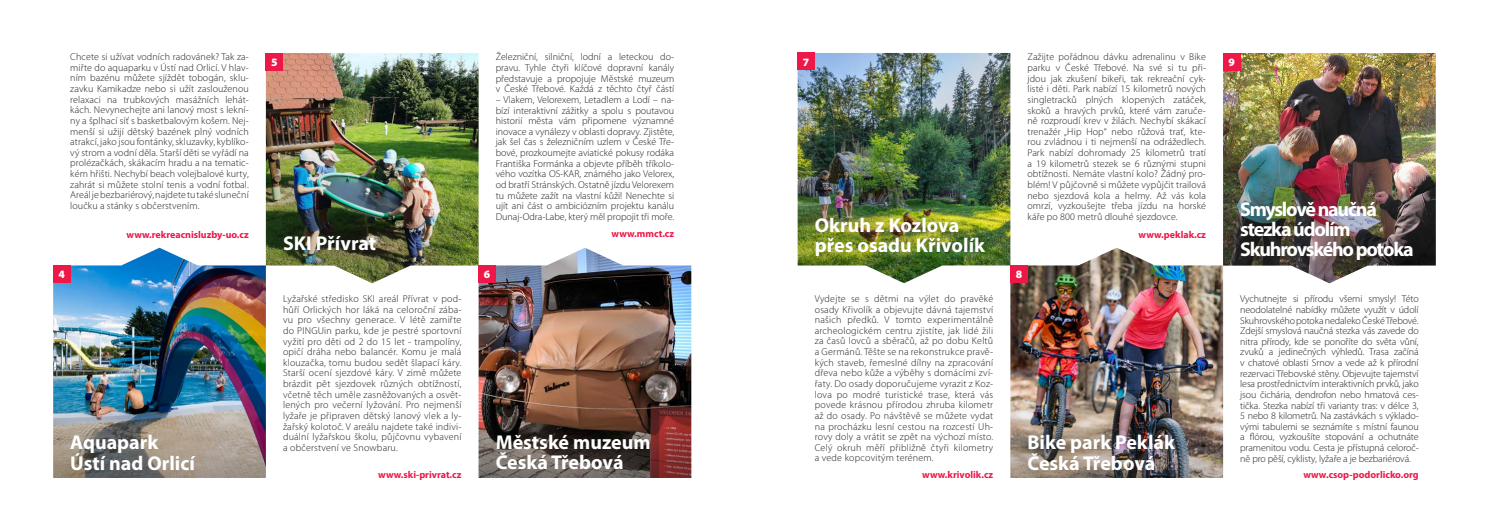
<style>
.page{position:relative;width:1489px;height:532px;background:#fff}
.page>*{position:absolute;margin:0;border:0;box-sizing:border-box;transform-origin:0 0}
.t1{font:700 20px/20px "Myriad Pro";letter-spacing:-.005em;color:#fff}
.t2{font:700 20px/20px "Myriad Pro";letter-spacing:-.06em;color:#fff}
.t3{font:900 11.25px "Myriad Pro";color:#fff}
.t4{font:300 10px/10.6px "Myriad Pro";letter-spacing:.01em;color:#231f20;text-align:justify}
.t5{font:700 10px "Myriad Pro";color:#ed1748}
</style>
<div class="page">
<img style="left:797px;top:53px;width:213px;height:230px">
<img style="left:53px;top:248px;width:213px;height:230px">
<img style="left:478px;top:248px;width:213px;height:230px">
<img style="left:1222px;top:53px;width:213px;height:230px">
<img style="left:1010px;top:248px;width:212px;height:230px">
<img style="left:266px;top:53px;width:212px;height:230px">
<div style="left:797px;top:53px;width:17px;height:17px;background:#ed1748"></div>
<div style="left:53px;top:265px;width:17px;height:17px;background:#ed1748"></div>
<div style="left:1010px;top:265px;width:17px;height:17px;background:#ed1748"></div>
<div style="left:266px;top:53px;width:17px;height:17px;background:#ed1748"></div>
<div style="left:1222px;top:53px;width:17px;height:17px;background:#ed1748"></div>
<div style="left:478px;top:265px;width:17px;height:17px;background:#ed1748"></div>
<p class="t4" style="left:70px;top:52px;width:180px">Chcete si užívat vodních radovánek? Tak za&shy;miřte do aquaparku v Ústí nad Orlicí. V hlav&shy;ním bazénu můžete sjíždět tobogán, sklu&shy;zavku Kamikadze nebo si užít zaslouženou relaxaci na trubkových masážních lehát&shy;kách. Nevynechejte ani lanový most s lekní&shy;ny a šplhací síť s basketbalovým košem. Nej&shy;menší si užijí dětský bazének plný vodních atrakcí, jako jsou fontánky, skluzavky, kyblíko&shy;vý strom a vodní děla. Starší děti se vyřádí na prolézačkách, skákacím hradu a na tematic&shy;kém hřišti. Nechybí beach volejbalové kurty, zahrát si můžete stolní tenis a vodní fotbal.<br>Areál je bezbariérový, najdete tu také sluneční loučku a stánky s občerstvením.</p>
<p class="t5" style="left:127px;top:228px;width:124px">www.rekreacnisluzby-uo.cz</p>
<p class="t4" style="left:495px;top:52px;width:180px">Železniční, silniční, lodní a leteckou do&shy;pravu. Tyhle čtyři klíčové dopravní kanály představuje a propojuje Městské muzeum v České Třebové. Každá z těchto čtyř částí</p>
<p class="t4" style="left:495px;top:94px;width:180px">– Vlakem, Velorexem, Letadlem a Lodí – na&shy;bízí interaktivní zážitky a spolu s poutavou historií města vám připomene významné inovace a vynálezy v oblasti dopravy. Zjistěte, jak šel čas s železničním uzlem v České Tře&shy;bové, prozkoumejte aviatické pokusy rodáka Františka Formánka a objevte příběh tříkolo&shy;vého vozítka OS-KAR, známého jako Velorex, od bratří Stránských. Ostatně jízdu Velorexem tu můžete zažít na vlastní kůži! Nenechte si ujít ani část o ambiciózním projektu kanálu Dunaj-Odra-Labe, který měl propojit tři moře.</p>
<p class="t4" style="left:1027px;top:52px;width:180px">Zažijte pořádnou dávku adrenalinu v Bike parku v České Třebové. Na své si tu při&shy;jdou jak zkušení bikeři, tak rekreační cyk&shy;listé i děti. Park nabízí 15 kilometrů nových singletracků plných klopených zatáček, skoků a hravých prvků, které vám zaruče&shy;ně rozproudí krev v žilách. Nechybí skákací trenažér „Hip Hop“ nebo růžová trať, kte&shy;rou zvládnou i ti nejmenší na odrážedlech.<br>Park nabízí dohromady 25 kilometrů tratí a 19 kilometrů stezek se 6 různými stupni obtížnosti. Nemáte vlastní kolo? Žádný pro&shy;blém! V půjčovně si můžete vypůjčit trailová nebo sjezdová kola a helmy. Až vás kola omrzí, vyzkoušejte třeba jízdu na horské káře po 800 metrů dlouhé sjezdovce.</p>
<p class="t3" style="left:271px;top:54px;width:8px">5</p>
<p class="t3" style="left:1228px;top:54px;width:8px">9</p>
<p class="t3" style="left:803px;top:54px;width:8px">7</p>
<h1 class="t2" style="left:1240px;top:199px;width:175px">Smyslově naučná stezka údolím<br>Skuhrovského potoka</h1>
<h1 class="t1" style="left:814px;top:215px;width:172px">Okruh z Kozlova přes osadu Křivolík</h1>
<p class="t5" style="left:611px;top:227px;width:64px">www.mmct.cz</p>
<p class="t5" style="left:1138px;top:228px;width:69px">www.peklak.cz</p>
<h1 class="t1" style="left:283px;top:232px;width:95px">SKI Přívrat</h1>
<p class="t3" style="left:58px;top:267px;width:8px">4</p>
<p class="t3" style="left:1015px;top:267px;width:8px">8</p>
<p class="t3" style="left:484px;top:267px;width:8px">6</p>
<h1 class="t1" style="left:70px;top:432px;width:126px">Aquapark<br>Ústí nad Orlicí</h1>
<p class="t4" style="left:283px;top:293px;width:180px">Lyžařské středisko SKI areál Přívrat v pod&shy;hůří Orlických hor láká na celoroční zába&shy;vu pro všechny generace. V létě zamiřte do PINGUin parku, kde je pestré sportovní vyžití pro děti od 2 do 15 let - trampolíny, opičí dráha nebo balancér. Komu je malá klouzačka, tomu budou sedět šlapací káry.<br>Starší ocení sjezdové káry. V zimě můžete brázdit pět sjezdovek různých obtížností, včetně těch uměle zasněžovaných a osvět&shy;lených pro večerní lyžování. Pro nejmenší lyžaře je připraven dětský lanový vlek a ly&shy;žařský kolotoč. V areálu najdete také indivi&shy;duální lyžařskou školu, půjčovnu vybavení a občerstvení ve Snowbaru.</p>
<p class="t5" style="left:378px;top:467px;width:85px">www.ski-privrat.cz</p>
<h1 class="t1" style="left:495px;top:432px;width:156px">Městské muzeum<br>Česká Třebová</h1>
<p class="t4" style="left:814px;top:293px;width:180px">Vydejte se s dětmi na výlet do pravěké osady Křivolík a objevujte dávná tajemství našich předků. V tomto experimentálně archeologickém centru zjistíte, jak lidé žili za časů lovců a sběračů, až po dobu Keltů a Germánů. Těšte se na rekonstrukce pravě&shy;kých staveb, řemeslné dílny na zpracování dřeva nebo kůže a výběhy s domácími zví&shy;řaty. Do osady doporučujeme vyrazit z Koz&shy;lova po modré turistické trase, která vás povede krásnou přírodou zhruba kilometr až do osady. Po návštěvě se můžete vydat na procházku lesní cestou na rozcestí Uh&shy;rovy doly a vrátit se zpět na výchozí místo.<br>Celý okruh měří přibližně čtyři kilometry a vede kopcovitým terénem.</p>
<p class="t4" style="left:1240px;top:293px;width:180px">Vychutnejte si přírodu všemi smysly! Této neodolatelné nabídky můžete využít v údolí Skuhrovského potoka nedaleko České Třebové.<br>Zdejší smyslová naučná stezka vás zavede do nitra přírody, kde se ponoříte do světa vůní, zvuků a jedinečných výhledů. Trasa začíná v chatové oblasti Srnov a vede až k přírodní rezervaci Třebovské stěny. Objevujte tajemství lesa prostřednictvím interaktivních prvků, jako jsou čichária, dendrofon nebo hmatová ces&shy;tička. Stezka nabízí tři varianty tras: v délce 3, 5 nebo 8 kilometrů. Na zastávkách s výklado&shy;vými tabulemi se seznámíte s místní faunou a flórou, vyzkoušíte stopování a ochutnáte pramenitou vodu. Cesta je přístupná celoroč&shy;ně pro pěší, cyklisty, lyžaře a je bezbariérová.</p>
<h1 class="t1" style="left:1027px;top:432px;width:149px">Bike park Peklák<br>Česká Třebová</h1>
<p class="t5" style="left:922px;top:467px;width:72px">www.krivolik.cz</p>
<p class="t5" style="left:1303px;top:467px;width:117px">www.csop-podorlicko.org</p>
</div>
